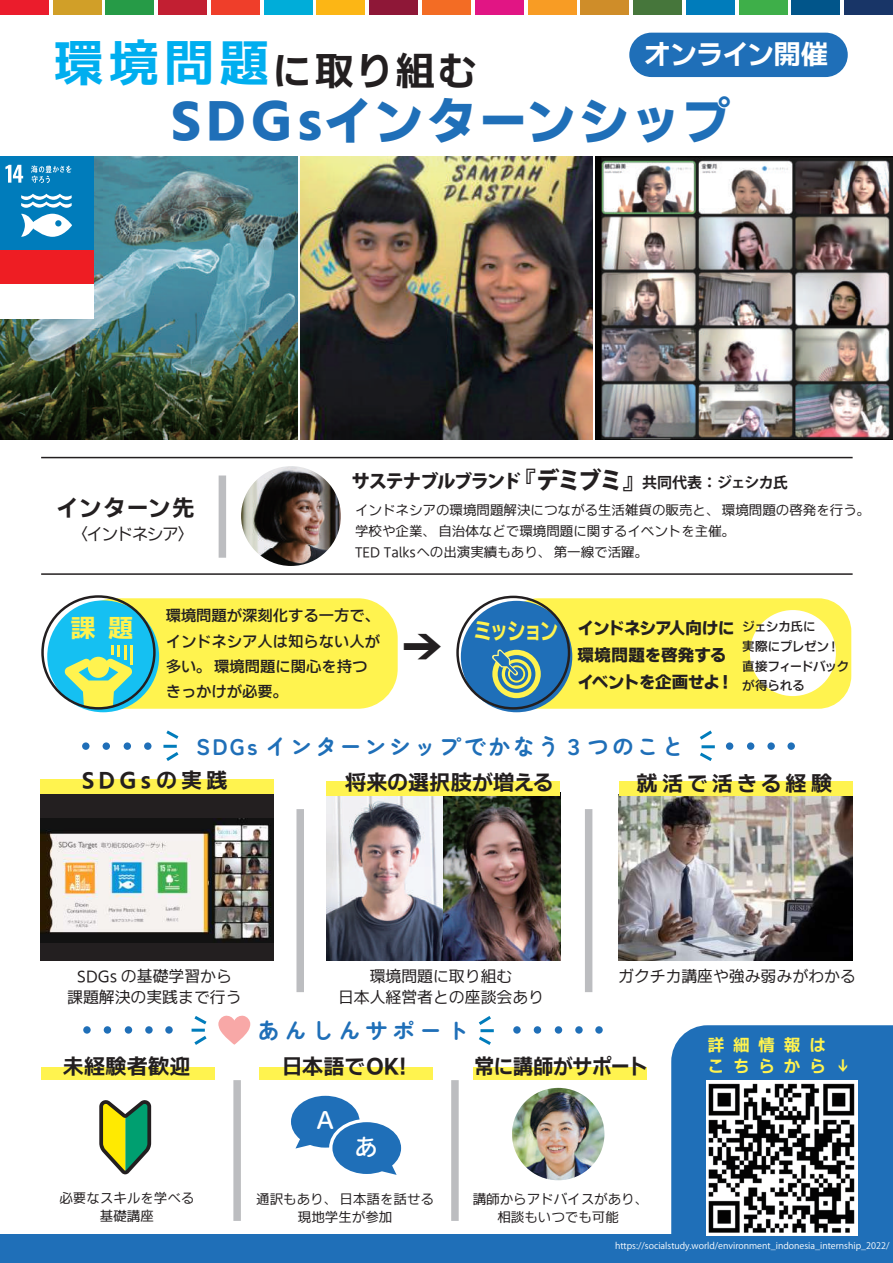
<style>
.page{position:relative;width:893px;height:1263px;background:#fff}
.page>*{position:absolute;margin:0;border:0;box-sizing:border-box;transform-origin:0 0}
.t1{font:49.5px "Gen Ei M Gothic v 2 Heavy";letter-spacing:.05em;color:#1f6fb8}
.t2{font:48px "Gen Ei M Gothic v 2 Heavy";color:#231f20}
.t3{font:38.85px "Gen Ei M Gothic v 2 Bold";letter-spacing:.065em;color:#231f20}
.t4{font:27px "Gen Ei M Gothic v 2 Bold";letter-spacing:-.03em;color:#fff}
.t5{font:25.05px "Gen Ei M Gothic v 2 Bold";color:#fff34f}
.t6{font:500 24.45px "Gen Jyuu Gothic";color:#fff}
.t7{font:22.8px "Gen Ei M Gothic v 2 Bold";letter-spacing:-.09em;color:#fff34f;scale:.8 1}
.t8{font:700 22.5px "Zen Maru Gothic";letter-spacing:.1em;color:#1f6fb8}
.t9{font:700 22.5px "Zen Maru Gothic";letter-spacing:.2em;color:#1f6fb8}
.t10{font:22.5px "Gen Ei M Gothic v 2 Bold";letter-spacing:.035em;color:#231f20}
.t11{font:21px "Gen Ei M Gothic v 2 Bold";letter-spacing:.015em;color:#231f20}
.t12{font:21px "Gen Ei M Gothic v 2 Bold";letter-spacing:-.02em;color:#231f20;scale:.94 1}
.t13{font:21px "Gen Ei M Gothic v 2 Bold";letter-spacing:.19em;color:#231f20}
.t14{font:21px "Gen Ei M Gothic v 2 Bold";letter-spacing:.2em;color:#231f20}
.t15{font:800 18.45px "Koz Go Pr 6 N";letter-spacing:-.09em;color:#231f20}
.t16{font:16.5px/27px "Gen Ei M Gothic v 2 Heavy";letter-spacing:-.02em;color:#231f20}
.t17{font:16.5px/21px "Gen Ei M Gothic v 2 Bold";letter-spacing:.54em;color:#fff34f}
.t18{font:16.5px "Gen Ei M Gothic v 2 Regular";letter-spacing:-.09em;color:#231f20}
.t19{font:15.9px/21.1px "Gen Ei M Gothic v 2 Regular";color:#231f20;text-align:center}
.t20{font:15.3px/25px "Gen Ei M Gothic v 2 Medium";color:#231f20}
.t21{font:13.5px/18px "Gen Ei M Gothic v 2 Regular";color:#231f20;text-align:center}
.t22{font:12.6px/19.5px "Gen Ei M Gothic v 2 Medium";letter-spacing:-.025em;color:#231f20}
.t23{font:9px "Koz Go Pr 6 N";color:#fff}
.s1{font-size:49.5px;color:#00aeef}
.s2{font-size:23.7px}
.s3{font-weight:700;font-size:15px}
</style>
<div class="page">
<img style="left:619px;top:796px;width:233px;height:164px">
<div style="left:629px;top:33px;width:219px;height:44px;background:#1f6fb8;border-radius:22px"></div>
<div style="left:40px;top:794px;width:234px;height:167px;background:#231f20"></div>
<img style="left:326px;top:792px;width:234px;height:168px">
<div style="left:75px;top:598px;width:323px;height:111px;background:#fff34f;border-radius:40px"></div>
<div style="left:505px;top:598px;width:346px;height:111px;background:#fff34f;border-radius:33px"></div>
<div style="left:259px;top:1067px;width:174px;height:13px;background:#fff34f"></div>
<div style="left:473px;top:1067px;width:174px;height:13px;background:#fff34f"></div>
<div style="left:40px;top:779px;width:234px;height:15px;background:#fff34f"></div>
<div style="left:327px;top:781px;width:233px;height:15px;background:#fff34f"></div>
<div style="left:47px;top:600px;width:112px;height:112px;background:#15c0f2;border-radius:50%"></div>
<svg style="left:64px;top:645px;width:69px;height:63px"></svg>
<div style="left:41px;top:595px;width:115px;height:115px;border:2px solid #231f20;border-radius:50%"></div>
<div style="left:461px;top:601px;width:111px;height:111px;background:#1f6fb8;border-radius:50%"></div>
<div style="left:456px;top:596px;width:114px;height:114px;border:2px solid #231f20;border-radius:50%"></div>
<svg style="left:492px;top:649px;width:49px;height:49px"></svg>
<div style="left:233px;top:1080px;width:8px;height:141px;background:#bcbdc0"></div>
<div style="left:451px;top:1080px;width:8px;height:141px;background:#bcbdc0"></div>
<svg style="left:99px;top:1100px;width:52px;height:74px"></svg>
<svg style="left:291px;top:1096px;width:111px;height:79px"></svg>
<img style="left:512px;top:1088px;width:92px;height:92px;border-radius:46px">
<div style="left:585px;top:809px;width:7px;height:183px;background:#bcbdc0"></div>
<div style="left:296px;top:809px;width:8px;height:183px;background:#bcbdc0"></div>
<div style="left:750px;top:610px;width:86px;height:86px;background:#fff;border-radius:50%"></div>
<div style="left:41px;top:1067px;width:174px;height:13px;background:#fff34f"></div>
<div style="left:219px;top:475px;width:7px;height:83px;background:#bcbdc0"></div>
<hr style="left:41px;top:573px;width:812px;height:2px;background:#231f20">
<img style="left:241px;top:466px;width:100px;height:100px;border-radius:50px">
<div style="left:619px;top:781px;width:233px;height:15px;background:#fff34f"></div>
<svg style="left:218px;top:1015px;width:32px;height:30px"></svg>
<hr style="left:701px;top:745px;width:14px;height:3px;background:#007cbb">
<svg style="left:700px;top:730px;width:12px;height:10px"></svg>
<svg style="left:700px;top:752px;width:12px;height:9px"></svg>
<hr style="left:163px;top:745px;width:14px;height:3px;background:#007cbb">
<svg style="left:166px;top:752px;width:13px;height:9px"></svg>
<svg style="left:166px;top:730px;width:13px;height:9px"></svg>
<hr style="left:480px;top:1029px;width:14px;height:3px;background:#007cbb">
<svg style="left:478px;top:1016px;width:13px;height:9px"></svg>
<svg style="left:479px;top:1036px;width:12px;height:9px"></svg>
<svg style="left:191px;top:1016px;width:16px;height:29px"></svg>
<div style="left:82px;top:742px;width:8px;height:8px;background:#1f6fb8;border-radius:50%"></div>
<div style="left:103px;top:742px;width:7px;height:8px;background:#1f6fb8;border-radius:50%"></div>
<div style="left:124px;top:742px;width:7px;height:8px;background:#1f6fb8;border-radius:50%"></div>
<div style="left:144px;top:742px;width:8px;height:8px;background:#1f6fb8;border-radius:50%"></div>
<div style="left:726px;top:742px;width:7px;height:8px;background:#1f6fb8;border-radius:50%"></div>
<div style="left:747px;top:742px;width:7px;height:8px;background:#1f6fb8;border-radius:50%"></div>
<div style="left:767px;top:742px;width:8px;height:8px;background:#1f6fb8;border-radius:50%"></div>
<div style="left:787px;top:742px;width:8px;height:8px;background:#1f6fb8;border-radius:50%"></div>
<div style="left:513px;top:1026px;width:8px;height:8px;background:#1f6fb8;border-radius:50%"></div>
<div style="left:534px;top:1026px;width:7px;height:8px;background:#1f6fb8;border-radius:50%"></div>
<div style="left:555px;top:1026px;width:7px;height:8px;background:#1f6fb8;border-radius:50%"></div>
<div style="left:575px;top:1026px;width:8px;height:8px;background:#1f6fb8;border-radius:50%"></div>
<div style="left:595px;top:1026px;width:8px;height:8px;background:#1f6fb8;border-radius:50%"></div>
<div style="left:83px;top:1026px;width:8px;height:8px;background:#1f6fb8;border-radius:50%"></div>
<div style="left:104px;top:1026px;width:7px;height:8px;background:#1f6fb8;border-radius:50%"></div>
<div style="left:125px;top:1026px;width:7px;height:8px;background:#1f6fb8;border-radius:50%"></div>
<div style="left:145px;top:1026px;width:8px;height:8px;background:#1f6fb8;border-radius:50%"></div>
<div style="left:165px;top:1026px;width:8px;height:8px;background:#1f6fb8;border-radius:50%"></div>
<hr style="left:41px;top:457px;width:812px;height:1px;background:#231f20">
<div style="left:671px;top:1025px;width:222px;height:209px;background:#1f6fb8"></div>
<div style="left:0;top:0;width:49px;height:15px;background:#eb1c2c"></div>
<div style="left:53px;top:0;width:48px;height:15px;background:#d19f28"></div>
<div style="left:106px;top:0;width:48px;height:15px;background:#269b47"></div>
<div style="left:158px;top:0;width:49px;height:15px;background:#c21f32"></div>
<div style="left:211px;top:0;width:49px;height:15px;background:#ef3e2a"></div>
<div style="left:264px;top:0;width:48px;height:15px;background:#00add9"></div>
<div style="left:317px;top:0;width:48px;height:15px;background:#fcb615"></div>
<div style="left:369px;top:0;width:49px;height:15px;background:#8e1737"></div>
<div style="left:422px;top:0;width:49px;height:15px;background:#f36c24"></div>
<div style="left:475px;top:0;width:48px;height:15px;background:#e11584"></div>
<div style="left:528px;top:0;width:48px;height:15px;background:#f89c24"></div>
<div style="left:581px;top:0;width:48px;height:15px;background:#cf8d29"></div>
<div style="left:633px;top:0;width:49px;height:15px;background:#46763b"></div>
<div style="left:686px;top:0;width:49px;height:15px;background:#007cbb"></div>
<div style="left:739px;top:0;width:48px;height:15px;background:#3eaf49"></div>
<div style="left:792px;top:0;width:48px;height:15px;background:#01558a"></div>
<div style="left:844px;top:0;width:49px;height:15px;background:#183567"></div>
<img style="left:0;top:157px;width:298px;height:282px">
<img style="left:301px;top:157px;width:291px;height:282px">
<img style="left:595px;top:157px;width:298px;height:282px">
<div style="left:0;top:157px;width:94px;height:93px;background:#007cbb"></div>
<svg style="left:5px;top:165px;width:18px;height:18px"></svg>
<svg style="left:21px;top:194px;width:51px;height:43px"></svg>
<svg style="left:31px;top:165px;width:40px;height:18px"></svg>
<div style="left:0;top:250px;width:94px;height:69px;background:#ee1d23"></div>
<div style="left:0;top:285px;width:94px;height:34px;background:#fff"></div>
<div style="left:0;top:1234px;width:893px;height:29px;background:#1f6fb8"></div>
<img style="left:40px;top:818px;width:233px;height:125px">
<img style="left:707px;top:1081px;width:150px;height:154px">
<h3 class="t3" style="left:54px;top:35px;width:424px"><span class="s1">環境問題</span>に取り組む</h3>
<h3 class="t4" style="left:644px;top:30px;width:186px">オンライン開催</h3>
<h1 class="t1" style="left:171px;top:93px;width:562px">SDGsインターンシップ</h1>
<h3 class="t10" style="left:56px;top:487px;width:140px">インターン先</h3>
<p class="t18" style="left:80px;top:521px;width:108px">〈インドネシア〉</p>
<h3 class="t15" style="left:352px;top:471px;width:438px">サステナブルブランド<span class="s2">『デミブミ』</span><span class="s3">共同代表：ジェシカ氏</span></h3>
<p class="t21" style="left:355px;top:499px;width:512px;line-height:21px;text-align:left">インドネシアの環境問題解決につながる生活雑貨の販売と、環境問題の啓発を行う。学校や企業、自治体などで環境問題に関するイベントを主催。<br>TED Talksへの出演実績もあり、第一線で活躍。</p>
<h3 class="t5" style="left:71px;top:605px;width:64px">課 題</h3>
<p class="t20" style="left:166px;top:602px;width:216px">環境問題が深刻化する一方で、インドネシア人は知らない人が多い。環境問題に関心を持つきっかけが必要。</p>
<p class="t16" style="left:578px;top:615px;width:159px">インドネシア人向けに環境問題を啓発するイベントを企画せよ！</p>
<h3 class="t7" style="left:473px;top:610px;width:107px">ミッション</h3>
<h2 class="t2" style="left:398px;top:620px;width:49px">→</h2>
<p class="t22" style="left:742px;top:616px;width:108px">ジェシカ氏に<br>実際にプレゼン！直接フィードバックが得られる</p>
<h3 class="t8" style="left:196px;top:732px;width:489px">SDGs インターンシップでかなう３つのこと</h3>
<h3 class="t14" style="left:82px;top:761px;width:147px">SDGsの実践</h3>
<h3 class="t11" style="left:345px;top:764px;width:210px">将来の選択肢が増える</h3>
<h3 class="t13" style="left:637px;top:765px;width:197px">就活で活きる経験</h3>
<p class="t19" style="left:67px;top:965px;width:176px">SDGs の基礎学習から課題解決の実践まで行う</p>
<p class="t19" style="left:338px;top:965px;width:208px">環境問題に取り組む<br>日本人経営者との座談会あり</p>
<p class="t19" style="left:618px;top:965px;width:239px">ガクチカ講座や強み弱みがわかる</p>
<h3 class="t9" style="left:257px;top:1016px;width:213px">あんしんサポート</h3>
<h3 class="t11" style="left:63px;top:1047px;width:129px">未経験者歓迎</h3>
<h3 class="t11" style="left:282px;top:1047px;width:126px">日本語でOK!</h3>
<h3 class="t12" style="left:474px;top:1047px;width:186px">常に講師がサポート</h3>
<p class="t21" style="left:59px;top:1189px;width:136px">必要なスキルを学べる基礎講座</p>
<h3 class="t6" style="left:313px;top:1102px;width:26px">Ａ</h3>
<h3 class="t6" style="left:354px;top:1130px;width:26px">あ</h3>
<p class="t21" style="left:256px;top:1190px;width:179px">通訳もあり、日本語を話せる現地学生が参加</p>
<p class="t21" style="left:473px;top:1190px;width:173px">講師からアドバイスがあり、相談もいつでも可能</p>
<p class="t17" style="left:708px;top:1033px;width:145px">詳細情報は<br>こちらから↓</p>
<p class="t23" style="left:615px;top:1241px;width:276px">https://socialstudy.world/environment_indonesia_internship_2022/</p>
</div>
